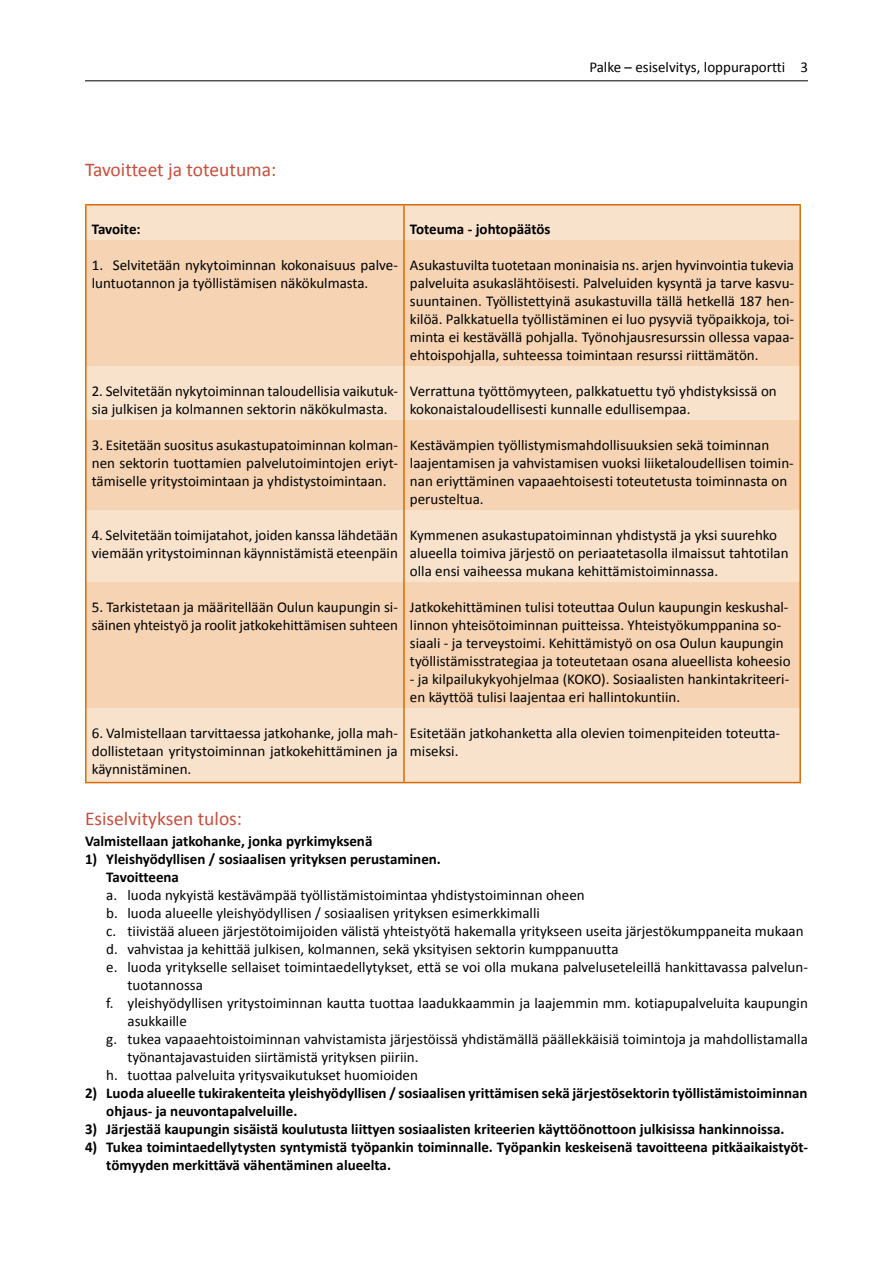
<style>
.page{position:relative;width:893px;height:1263px;background:#fff}
.page>*{position:absolute;margin:0;border:0;box-sizing:border-box;transform-origin:0 0}
.t1{font:19.5px "Calibri";color:#c64f3d}
.t2{font:15px/18px "Calibri";color:#000}
.t3{font:700 15px/18px "Calibri";color:#000}
</style>
<div class="page">
<hr style="left:85px;top:80px;width:723px;height:1px;background:#000">
<div style="left:87px;top:206px;width:712px;height:576px;background:#f8e2cc"></div>
<svg style="left:87px;top:240px;width:712px;height:468px;background:#f5d7b9"></svg>
<hr style="left:85px;top:204px;width:319px;height:2px;background:#d66c08">
<hr style="left:85px;top:206px;width:2px;height:34px;background:#d66c08">
<hr style="left:404px;top:204px;width:397px;height:2px;background:#d66c08">
<hr style="left:403px;top:206px;width:2px;height:34px;background:#d66c08">
<hr style="left:799px;top:206px;width:2px;height:34px;background:#d66c08">
<hr style="left:85px;top:240px;width:2px;height:126px;background:#d66c08">
<hr style="left:403px;top:240px;width:2px;height:126px;background:#d66c08">
<hr style="left:799px;top:240px;width:2px;height:126px;background:#d66c08">
<hr style="left:85px;top:366px;width:2px;height:54px;background:#d66c08">
<hr style="left:403px;top:366px;width:2px;height:54px;background:#d66c08">
<hr style="left:799px;top:366px;width:2px;height:54px;background:#d66c08">
<hr style="left:85px;top:420px;width:2px;height:90px;background:#d66c08">
<hr style="left:403px;top:420px;width:2px;height:90px;background:#d66c08">
<hr style="left:799px;top:420px;width:2px;height:90px;background:#d66c08">
<hr style="left:85px;top:510px;width:2px;height:72px;background:#d66c08">
<hr style="left:403px;top:510px;width:2px;height:72px;background:#d66c08">
<hr style="left:799px;top:510px;width:2px;height:72px;background:#d66c08">
<hr style="left:85px;top:582px;width:2px;height:126px;background:#d66c08">
<hr style="left:403px;top:582px;width:2px;height:126px;background:#d66c08">
<hr style="left:799px;top:582px;width:2px;height:126px;background:#d66c08">
<hr style="left:85px;top:708px;width:2px;height:74px;background:#d66c08">
<hr style="left:403px;top:708px;width:2px;height:74px;background:#d66c08">
<hr style="left:799px;top:708px;width:2px;height:74px;background:#d66c08">
<hr style="left:85px;top:782px;width:319px;height:1px;background:#d66c08">
<hr style="left:404px;top:782px;width:397px;height:1px;background:#d66c08">
<h1 class="t1" style="left:85px;top:158px;width:193px">Tavoitteet ja toteutuma:</h1>
<p class="t2" style="left:589px;top:57px;width:220px">Palke – esiselvitys, loppuraportti 3</p>
<p class="t3" style="left:92px;top:219px;width:50px">Tavoite:</p>
<p class="t3" style="left:410px;top:219px;width:142px">Toteuma - johtopäätös</p>
<p class="t2" style="left:92px;top:255px;width:308px">1. Selvitetään nykytoiminnan kokonaisuus palve&shy;luntuotannon ja työllistämisen näkökulmasta.</p>
<p class="t2" style="left:410px;top:255px;width:386px;text-align:justify">Asukastuvilta tuotetaan moninaisia ns. arjen hyvinvointia tukevia palveluita asukaslähtöisesti. Palveluiden kysyntä ja tarve kasvu&shy;suuntainen. Työllistettyinä asukastuvilla tällä hetkellä 187 hen&shy;kilöä. Palkkatuella työllistäminen ei luo pysyviä työpaikkoja, toi&shy;minta ei kestävällä pohjalla. Työnohjausresurssin ollessa vapaa&shy;ehtoispohjalla, suhteessa toimintaan resurssi riittämätön.</p>
<p class="t2" style="left:92px;top:381px;width:308px">2. Selvitetään nykytoiminnan taloudellisia vaikutuk&shy;sia julkisen ja kolmannen sektorin näkökulmasta.</p>
<p class="t2" style="left:410px;top:381px;width:368px">Verrattuna työttömyyteen, palkkatuettu työ yhdistyksissä on kokonaistaloudellisesti kunnalle edullisempaa.</p>
<p class="t2" style="left:92px;top:435px;width:308px;text-align:justify">3. Esitetään suositus asukastupatoiminnan kolman&shy;nen sektorin tuottamien palvelutoimintojen eriyt&shy;tämiselle yritystoimintaan ja yhdistystoimintaan.</p>
<p class="t2" style="left:410px;top:435px;width:385px">Kestävämpien työllistymismahdollisuuksien sekä toiminnan laajentamisen ja vahvistamisen vuoksi liiketaloudellisen toimin&shy;nan eriyttäminen vapaaehtoisesti toteutetusta toiminnasta on perusteltua.</p>
<p class="t2" style="left:92px;top:525px;width:308px">4. Selvitetään toimijatahot, joiden kanssa lähdetään viemään yritystoiminnan käynnistämistä eteenpäin</p>
<p class="t2" style="left:410px;top:525px;width:380px">Kymmenen asukastupatoiminnan yhdistystä ja yksi suurehko alueella toimiva järjestö on periaatetasolla ilmaissut tahtotilan olla ensi vaiheessa mukana kehittämistoiminnassa.</p>
<p class="t2" style="left:92px;top:597px;width:308px">5. Tarkistetaan ja määritellään Oulun kaupungin si&shy;säinen yhteistyö ja roolit jatkokehittämisen suhteen</p>
<p class="t2" style="left:410px;top:597px;width:382px">Jatkokehittäminen tulisi toteuttaa Oulun kaupungin keskushal&shy;linnon yhteisötoiminnan puitteissa. Yhteistyökumppanina so&shy;siaali - ja terveystoimi. Kehittämistyö on osa Oulun kaupungin työllistämisstrategiaa ja toteutetaan osana alueellista koheesio</p>
<p class="t2" style="left:410px;top:669px;width:381px">- ja kilpailukykyohjelmaa (KOKO). Sosiaalisten hankintakriteeri&shy;en käyttöä tulisi laajentaa eri hallintokuntiin.</p>
<p class="t2" style="left:92px;top:723px;width:308px;text-align:justify">6. Valmistellaan tarvittaessa jatkohanke, jolla mah&shy;dollistetaan yritystoiminnan jatkokehittäminen ja käynnistäminen.</p>
<p class="t2" style="left:410px;top:723px;width:372px">Esitetään jatkohanketta alla olevien toimenpiteiden toteutta&shy;miseksi.</p>
<h1 class="t1" style="left:85px;top:806px;width:159px">Esiselvityksen tulos:</h1>
<p class="t3" style="left:85px;top:831px;width:289px">Valmistellaan jatkohanke, jonka pyrkimyksenä</p>
<p class="t3" style="left:106px;top:849px;width:336px;text-indent:-21px">1) Yleishyödyllisen / sosiaalisen yrityksen perustaminen.<br>Tavoitteena</p>
<p class="t2" style="left:106px;top:885px;width:480px">a. luoda nykyistä kestävämpää työllistämistoimintaa yhdistystoiminnan oheen</p>
<p class="t2" style="left:106px;top:903px;width:435px">b. luoda alueelle yleishyödyllisen / sosiaalisen yrityksen esimerkkimalli</p>
<p class="t2" style="left:106px;top:921px;width:699px">c. tiivistää alueen järjestötoimijoiden välistä yhteistyötä hakemalla yritykseen useita järjestökumppaneita mukaan</p>
<p class="t2" style="left:106px;top:939px;width:514px">d. vahvistaa ja kehittää julkisen, kolmannen, sekä yksityisen sektorin kumppanuutta</p>
<p class="t2" style="left:106px;top:957px;width:703px">e. luoda yritykselle sellaiset toimintaedellytykset, että se voi olla mukana palveluseteleillä hankittavassa palvelun-</p>
<p class="t2" style="left:128px;top:975px;width:77px">tuotannossa</p>
<p class="t2" style="left:106px;top:993px;width:703px">f. yleishyödyllisen yritystoiminnan kautta tuottaa laadukkaammin ja laajemmin mm. kotiapupalveluita kaupungin</p>
<p class="t2" style="left:128px;top:1011px;width:61px">asukkaille</p>
<p class="t2" style="left:106px;top:1029px;width:703px">g. tukea vapaaehtoistoiminnan vahvistamista järjestöissä yhdistämällä päällekkäisiä toimintoja ja mahdollistamalla</p>
<p class="t2" style="left:128px;top:1047px;width:292px">työnantajavastuiden siirtämistä yrityksen piiriin.</p>
<p class="t2" style="left:106px;top:1065px;width:313px">h. tuottaa palveluita yritysvaikutukset huomioiden</p>
<p class="t3" style="left:106px;top:1083px;width:703px;text-indent:-21px">2) Luoda alueelle tukirakenteita yleishyödyllisen / sosiaalisen yrittämisen sekä järjestösektorin työllistämistoiminnan ohjaus- ja neuvontapalveluille.</p>
<p class="t3" style="left:85px;top:1119px;width:701px">3) Järjestää kaupungin sisäistä koulutusta liittyen sosiaalisten kriteerien käyttöönottoon julkisissa hankinnoissa.</p>
<p class="t3" style="left:106px;top:1137px;width:703px;text-indent:-21px">4) Tukea toimintaedellytysten syntymistä työpankin toiminnalle. Työpankin keskeisenä tavoitteena pitkäaikaistyöt&shy;tömyyden merkittävä vähentäminen alueelta.</p>
</div>
